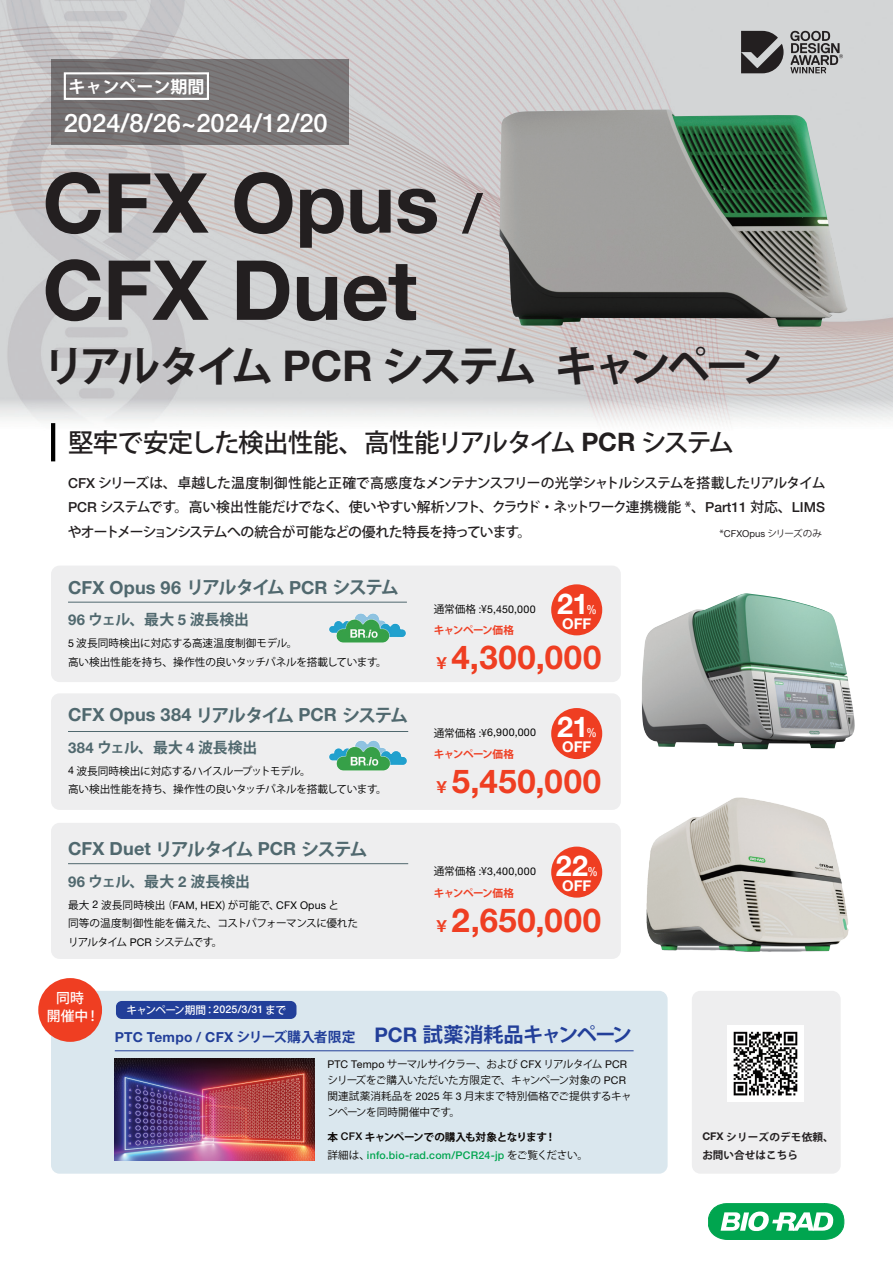
<style>
.page{position:relative;width:893px;height:1263px;background:#fff}
.page>*{position:absolute;margin:0;border:0;box-sizing:border-box;transform-origin:0 0}
.t1{font:700 82.95px "Helvetica Neue LT Pro";color:#231f20}
.t2{font:700 54.15px "Helvetica Neue LT Pro";color:#231f20}
.t3{font:700 42.45px "Koz Go Pro";letter-spacing:-.11em;color:#231f20}
.t4{font:700 33px "Helvetica Neue LT Std";letter-spacing:.025em;color:#ef3e22}
.t5{font:700 28.65px "Helvetica Neue LT Std";color:#fff}
.t6{font:500 25.5px "Koz Go Pro";letter-spacing:-.05em;color:#231f20}
.t7{font:500 25.5px "Helvetica Neue LT Pro";color:#fff}
.t8{font:700 20.25px "Koz Go Pro";letter-spacing:-.055em;color:#223f99}
.t9{font:700 18px "Helvetica Neue LT Pro";letter-spacing:.01em;color:#50686e}
.t10{font:700 16.95px "Koz Go Pro";color:#fff}
.t11{font:700 14.85px "Koz Go Pro";letter-spacing:-.01em;color:#50686e}
.t12{font:700 14.85px "Helvetica Neue LT Std";letter-spacing:.005em;color:#fff}
.t13{font:500 13.8px/24.2px "Koz Go Pro";letter-spacing:-.06em;color:#231f20;text-align:right}
.t14{font:700 13.8px "Helvetica Neue LT Pro";letter-spacing:.015em;color:#223f99}
.t15{font:500 13.8px "Koz Go Pro";letter-spacing:-.02em;color:#231f20}
.t16{font:500 13.8px "Koz Go Pro";color:#fff}
.t17{font:condensed 12.75px "Helvetica Neue LT Std";color:#fff}
.t18{font:10.65px "Koz Go Pro";letter-spacing:-.02em;color:#000}
.t19{font:10.65px "Koz Go Pro";letter-spacing:-.02em;color:#0c0806}
.t20{font:10.65px "Helvetica Neue LT Std";letter-spacing:.035em;color:#000}
.t21{font:10.65px "Koz Go Pro";letter-spacing:-.07em;color:#0c0806}
.t22{font:500 10.65px "Helvetica Neue LT Pro";letter-spacing:.02em;color:#00a54f}
.t23{font:10.65px "Koz Go Pro";letter-spacing:.005em;color:#0c0806}
.t24{font:700 10.65px "Koz Go Pro";letter-spacing:-.055em;color:#ef3e22}
.t25{font:700 10.65px "Koz Go Pro";letter-spacing:-.05em;color:#0c0806}
.t26{font:10.65px "Koz Go Pro";color:#000}
.t27{font:700 10.65px/18.6px "Koz Go Pr 6 N";letter-spacing:.005em;color:#231f20}
.t28{font:10.65px "Koz Go Pro";letter-spacing:-.09em;color:#000}
.t29{font:500 10.65px "Helvetica Neue LT Pro";letter-spacing:.015em;color:#fff}
.t30{font:10.65px "Koz Go Pro";letter-spacing:.01em;color:#000}
.t31{font:10.65px "Helvetica Neue LT Pro";letter-spacing:.02em;color:#000}
.t32{font:500 10.65px "Koz Go Pro";letter-spacing:-.055em;color:#fff}
.t33{font:9.6px "Koz Go Pro";letter-spacing:-.08em;color:#231f20}
.s1{font-family:"Helvetica Neue LT Pro"}
.s2{font-family:"Helvetica Neue LT Pro";font-weight:700}
.s3{font-weight:400;font-size:12.75px}
.s4{font-family:"Koz Go Pro"}
.s5{font-family:"Helvetica Neue LT Std"}
.s6{font-family:"Koz Go Pro";font-size:15.9px}
.s7{font-family:"Koz Go Pro";font-weight:500;font-size:12.75px}
.s8{font-family:"Helvetica Neue LT Pro";font-weight:500}
.s9{font-family:"Koz Go Pro";font-weight:400;color:#0c0806}
</style>
<div class="page">
<img style="left:0;top:0;width:893px;height:456px">
<div style="left:51px;top:991px;width:617px;height:183px;background:#dae7ee;border-radius:9px"></div>
<div style="left:51px;top:60px;width:298px;height:85px;background:linear-gradient(to right,#747071,#7a7777)"></div>
<img style="left:500px;top:110px;width:348px;height:217px">
<svg style="left:741px;top:31px;width:42px;height:42px;background:#555354"></svg>
<svg style="left:790px;top:31px;width:53px;height:42px;background:#919192"></svg>
<img style="left:642px;top:593px;width:213px;height:156px">
<img style="left:646px;top:797px;width:203px;height:155px">
<svg style="left:708px;top:1203px;width:136px;height:36px"></svg>
<div style="left:692px;top:991px;width:149px;height:183px;background:#eeeeef;border-radius:9px"></div>
<div style="left:51px;top:566px;width:570px;height:116px;background:#eeeeef;border-radius:9px"></div>
<div style="left:51px;top:693px;width:570px;height:117px;background:#eeeeef;border-radius:9px"></div>
<div style="left:51px;top:823px;width:570px;height:136px;background:#eeeeef;border-radius:9px"></div>
<div style="left:64px;top:72px;width:145px;height:28px;border:2px solid #fff"></div>
<hr style="left:51px;top:423px;width:4px;height:38px;background:#000">
<hr style="left:68px;top:602px;width:339px;height:1px;background:#50686e">
<div style="left:551px;top:584px;width:51px;height:51px;background:#ef3e22;border-radius:50%"></div>
<hr style="left:68px;top:731px;width:340px;height:1px;background:#50686e">
<div style="left:551px;top:708px;width:51px;height:51px;background:#ef3e22;border-radius:50%"></div>
<hr style="left:68px;top:863px;width:340px;height:1px;background:#50686e">
<div style="left:551px;top:846px;width:51px;height:52px;background:#ef3e22;border-radius:50%"></div>
<div style="left:116px;top:1001px;width:180px;height:18px;background:#223f99;border-radius:6px"></div>
<hr style="left:115px;top:1050px;width:519px;height:1px;background:#223f99">
<img style="left:115px;top:1059px;width:200px;height:102px">
<img style="left:727px;top:1025px;width:76px;height:76px">
<img style="left:329px;top:613px;width:77px;height:30px">
<img style="left:329px;top:740px;width:78px;height:31px">
<div style="left:38px;top:978px;width:64px;height:64px;background:#ef3e22;border-radius:50%"></div>
<p class="t10" style="left:68px;top:75px;width:138px">キャンペーン期間</p>
<p class="t7" style="left:64px;top:108px;width:265px">2024/8/26~2024/12/20</p>
<p class="t1" style="left:43px;top:151px;width:398px">CFX Opus</p>
<p class="t1" style="left:43px;top:238px;width:376px">CFX Duet</p>
<p class="t3" style="left:43px;top:339px;width:742px">リアルタイム <span class="s1">PCR</span> システムキャンペーン</p>
<p class="t2" style="left:462px;top:179px;width:22px">/</p>
<p class="t6" style="left:68px;top:426px;width:667px">堅牢で安定した検出性能、高性能リアルタイム <span class="s2">PCR</span> システム</p>
<p class="t13" style="left:68px;top:472px;width:759px"><span class="s1">CFX</span> シリーズは、卓越した温度制御性能と正確で高感度なメンテナンスフリーの光学シャトルシステムを搭載したリアルタイム、使いやすい解析ソフト、クラウド・ネットワーク連携機能 *、<span class="s1">Part11</span> 対応、<span class="s1">LIMS</span></p>
<p class="t15" style="left:68px;top:498px;width:271px"><span class="s1">PCR</span> システムです。高い検出性能だけでなく</p>
<p class="t13" style="left:68px;top:520px;width:526px">やオートメーションシステムへの統合が可能などの優れた特長を持っています。 <span class="s3">　　 　</span></p>
<p class="t9" style="left:68px;top:576px;width:332px">CFX Opus 96 <span class="s4">リアルタイム</span> PCR <span class="s4">システム</span></p>
<p class="t11" style="left:68px;top:610px;width:183px"><span class="s1">96</span> ウェル、最大 <span class="s1">5</span> 波長検出</p>
<p class="t26" style="left:68px;top:636px;width:231px"><span class="s5">5</span> 波長同時検出に対応する高速温度制御モデル。</p>
<p class="t18" style="left:376px;top:655px;width:12px">。</p>
<p class="t18" style="left:68px;top:655px;width:311px">高い検出性能を持ち、操作性の良いタッチパネルを搭載しています</p>
<p class="t9" style="left:68px;top:704px;width:342px">CFX Opus 384 <span class="s4">リアルタイム</span> PCR <span class="s4">システム</span></p>
<p class="t11" style="left:68px;top:738px;width:191px"><span class="s1">384</span> ウェル、最大 <span class="s1">4</span> 波長検出</p>
<p class="t18" style="left:68px;top:764px;width:244px"><span class="s5">4</span> 波長同時検出に対応するハイスループットモデル。</p>
<p class="t18" style="left:376px;top:783px;width:12px">。</p>
<p class="t18" style="left:68px;top:783px;width:311px">高い検出性能を持ち、操作性の良いタッチパネルを搭載しています</p>
<p class="t9" style="left:68px;top:837px;width:301px">CFX Duet <span class="s4">リアルタイム</span> PCR <span class="s4">システム</span></p>
<p class="t11" style="left:68px;top:872px;width:183px"><span class="s1">96</span> ウェル、最大 <span class="s1">2</span> 波長検出</p>
<p class="t31" style="left:276px;top:898px;width:64px">CFX Opus <span class="s4">と</span></p>
<p class="t18" style="left:162px;top:898px;width:119px">（<span class="s1">FAM, HEX</span>) が可能で、</p>
<p class="t30" style="left:68px;top:898px;width:99px">最大 <span class="s5">2</span> 波長同時検出</p>
<p class="t18" style="left:68px;top:916px;width:292px">同等の温度制御性能を備えた、コストパフォーマンスに優れた</p>
<p class="t18" style="left:212px;top:935px;width:12px">。</p>
<p class="t28" style="left:68px;top:935px;width:147px">リアルタイム <span class="s1">PCR</span> システムです</p>
<p class="t16" style="left:56px;top:989px;width:29px">同時</p>
<p class="t16" style="left:47px;top:1007px;width:43px">開催中</p>
<p class="t16" style="left:86px;top:1007px;width:15px">!</p>
<p class="t32" style="left:126px;top:1003px;width:81px">キャンペーン期間</p>
<p class="t29" style="left:204px;top:1003px;width:83px"><span class="s4">：</span>2025/3/31<span class="s4">まで</span></p>
<p class="t5" style="left:557px;top:585px;width:33px">21</p>
<p class="t17" style="left:587px;top:602px;width:11px">%</p>
<p class="t12" style="left:562px;top:614px;width:31px">OFF</p>
<p class="t20" style="left:434px;top:602px;width:103px"><span class="s4">通常価格 :¥</span>5,450,000</p>
<p class="t24" style="left:434px;top:624px;width:82px">キャンペーン価格</p>
<p class="t4" style="left:434px;top:637px;width:169px"><span class="s6">￥</span>4,300,000</p>
<p class="t5" style="left:557px;top:709px;width:33px">21</p>
<p class="t17" style="left:587px;top:725px;width:11px">%</p>
<p class="t12" style="left:562px;top:738px;width:31px">OFF</p>
<p class="t20" style="left:434px;top:726px;width:104px"><span class="s4">通常価格 :¥</span>6,900,000</p>
<p class="t24" style="left:434px;top:747px;width:82px">キャンペーン価格</p>
<p class="t4" style="left:434px;top:761px;width:169px"><span class="s6">￥</span>5,450,000</p>
<p class="t5" style="left:556px;top:848px;width:34px">22</p>
<p class="t17" style="left:588px;top:864px;width:11px">%</p>
<p class="t12" style="left:562px;top:876px;width:31px">OFF</p>
<p class="t20" style="left:434px;top:865px;width:104px"><span class="s4">通常価格 :¥</span>3,400,000</p>
<p class="t24" style="left:434px;top:886px;width:82px">キャンペーン価格</p>
<p class="t4" style="left:434px;top:899px;width:169px"><span class="s6">￥</span>2,650,000</p>
<p class="t8" style="left:374px;top:1022px;width:259px"><span class="s1">PCR</span> 試薬消耗品キャンペーン</p>
<p class="t14" style="left:115px;top:1028px;width:261px">PTC Tempo / CFX <span class="s4">シリーズ購入者限定</span><span class="s7">　</span></p>
<p class="t21" style="left:327px;top:1057px;width:301px"><span class="s1">PTC Tempo</span> サーマルサイクラー、および <span class="s1">CFX</span> リアルタイム <span class="s1">PCR</span></p>
<p class="t19" style="left:327px;top:1073px;width:300px">シリーズをご購入いただいた方限定で、キャンペーン対象の <span class="s1">PCR</span></p>
<p class="t23" style="left:327px;top:1089px;width:306px">関連試薬消耗品を <span class="s1">2025</span> 年 <span class="s1">3</span> 月末まで特別価格でご提供するキャ</p>
<p class="t19" style="left:449px;top:1105px;width:12px">。</p>
<p class="t19" style="left:327px;top:1105px;width:125px">ンペーンを同時開催中です</p>
<p class="t25" style="left:327px;top:1130px;width:221px">本 <span class="s8">CFX</span> キャンペーンでの購入も対象となります</p>
<p class="t22" style="left:367px;top:1149px;width:223px">info.bio-rad.com/PCR24-jp <span class="s9">をご覧ください。</span></p>
<p class="t25" style="left:545px;top:1130px;width:12px">!</p>
<p class="t19" style="left:327px;top:1148px;width:44px">詳細は、</p>
<p class="t33" style="left:720px;top:527px;width:104px">*<span class="s1">CFXOpus</span> シリーズのみ</p>
<p class="t27" style="left:702px;top:1127px;width:133px"><span class="s1">CFX</span> シリーズのデモ依頼、お問い合せはこちら</p>
</div>
